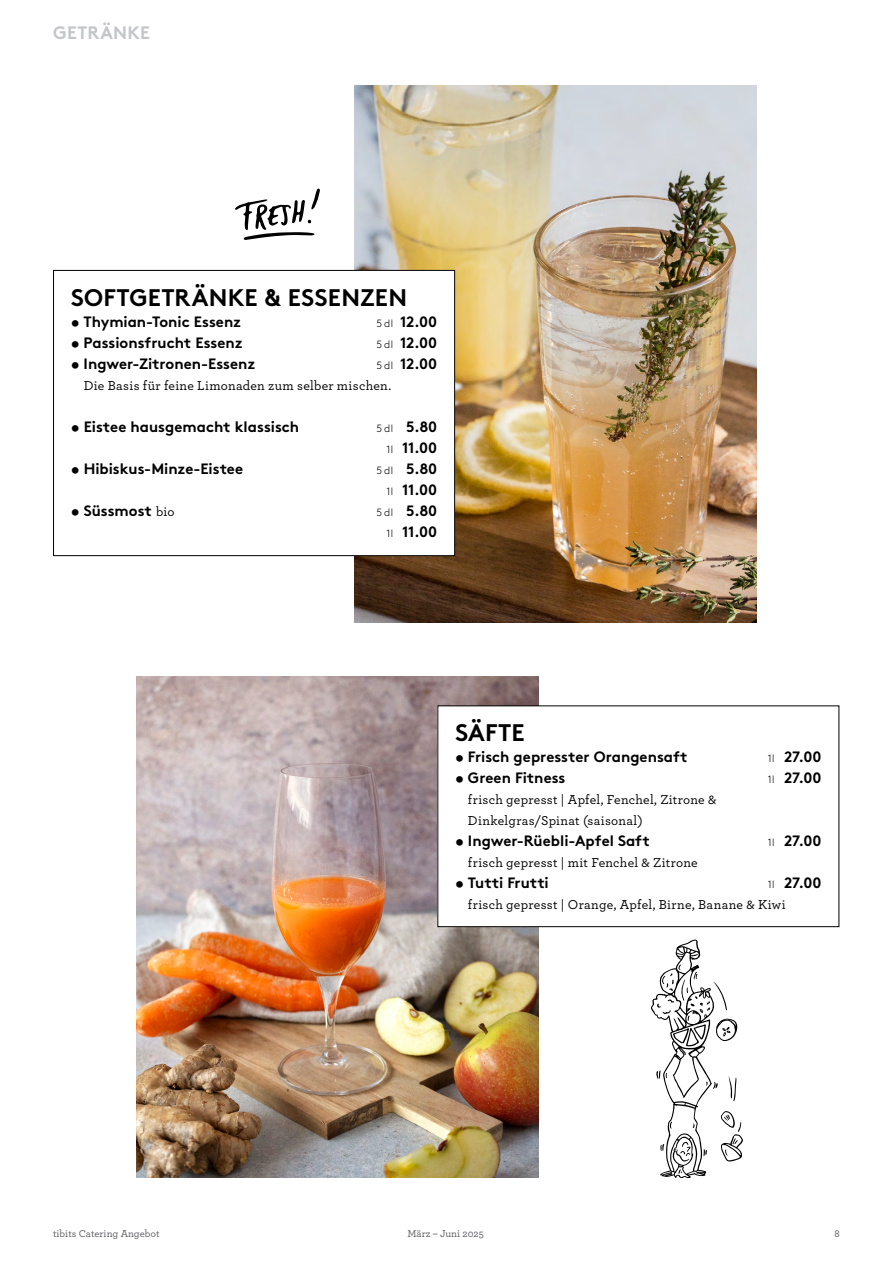
<style>
.page{position:relative;width:893px;height:1263px;background:#fff}
.page>*{position:absolute;margin:0;border:0;box-sizing:border-box;transform-origin:0 0}
.t1{font:700 24px "Brown Std";letter-spacing:.01em;color:#000}
.t2{font:700 18px "Brown Std";letter-spacing:.01em;color:#c3c5c8}
.t3{font:700 15px/21px "Brown Std";color:#000;text-align:right}
.t4{font:500 13.5px/21px "Archer";letter-spacing:.02em;color:#000}
.t5{font:500 10.5px "Archer";color:#5c5b60}
.s1{font-weight:300;font-size:10.5px}
.s2{font-family:"Archer";font-weight:500;font-size:13.5px}
</style>
<div class="page">
<img style="left:355px;top:85px;width:401px;height:538px">
<svg style="left:651px;top:939px;width:92px;height:239px"></svg>
<img style="left:136px;top:676px;width:402px;height:502px">
<div style="left:438px;top:706px;width:401px;height:221px;background:#fff"></div>
<div style="left:437px;top:705px;width:402px;height:222px;border:1px solid #000"></div>
<div style="left:54px;top:270px;width:401px;height:286px;background:#fff"></div>
<div style="left:53px;top:270px;width:402px;height:286px;border:1px solid #000"></div>
<svg style="left:235px;top:189px;width:85px;height:51px"></svg>
<p class="t2" style="left:53px;top:22px;width:98px">GETRÄNKE</p>
<h1 class="t1" style="left:71px;top:283px;width:338px">SOFTGETRÄNKE &amp; ESSENZEN</h1>
<p class="t3" style="left:71px;top:311px;width:172px">• Thymian-Tonic Essenz</p>
<p class="t3" style="left:377px;top:311px;width:62px"><span class="s1">5 dl</span> 12.00</p>
<p class="t3" style="left:71px;top:332px;width:173px">• Passionsfrucht Essenz</p>
<p class="t3" style="left:377px;top:332px;width:62px"><span class="s1">5 dl</span> 12.00</p>
<p class="t3" style="left:71px;top:353px;width:186px">• Ingwer-Zitronen-Essenz</p>
<p class="t3" style="left:377px;top:353px;width:62px"><span class="s1">5 dl</span> 12.00</p>
<p class="t4" style="left:84px;top:374px;width:309px">Die Basis für feine Limonaden zum selber mischen.</p>
<p class="t3" style="left:71px;top:416px;width:230px">• Eistee hausgemacht klassisch</p>
<p class="t3" style="left:377px;top:416px;width:62px"><span class="s1">5 dl</span> 5.80<br><span class="s1">1l</span> 11.00</p>
<p class="t3" style="left:71px;top:458px;width:174px">• Hibiskus-Minze-Eistee</p>
<p class="t3" style="left:377px;top:458px;width:62px"><span class="s1">5 dl</span> 5.80<br><span class="s1">1l</span> 11.00</p>
<p class="t3" style="left:71px;top:500px;width:105px">• Süssmost <span class="s2">bio</span></p>
<p class="t3" style="left:377px;top:500px;width:62px"><span class="s1">5 dl</span> 5.80<br><span class="s1">1l</span> 11.00</p>
<h1 class="t1" style="left:455px;top:718px;width:71px">SÄFTE</h1>
<p class="t3" style="left:455px;top:746px;width:234px">• Frisch gepresster Orangensaft</p>
<p class="t3" style="left:768px;top:746px;width:55px"><span class="s1">1l</span> 27.00</p>
<p class="t3" style="left:455px;top:767px;width:112px">• Green Fitness</p>
<p class="t3" style="left:768px;top:767px;width:55px"><span class="s1">1l</span> 27.00</p>
<p class="t4" style="left:468px;top:788px;width:250px">frisch gepresst | Apfel, Fenchel, Zitrone &amp;<br>Dinkelgras/Spinat (saisonal)</p>
<p class="t3" style="left:455px;top:830px;width:196px">• Ingwer-Rüebli-Apfel Saft</p>
<p class="t3" style="left:768px;top:830px;width:55px"><span class="s1">1l</span> 27.00</p>
<p class="t4" style="left:468px;top:851px;width:231px">frisch gepresst | mit Fenchel &amp; Zitrone</p>
<p class="t3" style="left:455px;top:872px;width:95px">• Tutti Frutti</p>
<p class="t3" style="left:768px;top:872px;width:55px"><span class="s1">1l</span> 27.00</p>
<p class="t4" style="left:468px;top:893px;width:319px">frisch gepresst | Orange, Apfel, Birne, Banane &amp; Kiwi</p>
<p class="t5" style="left:53px;top:1226px;width:108px">tibits Catering Angebot</p>
<p class="t5" style="left:407px;top:1226px;width:78px">März – Juni 2025</p>
<p class="t5" style="left:834px;top:1226px;width:7px">8</p>
</div>
